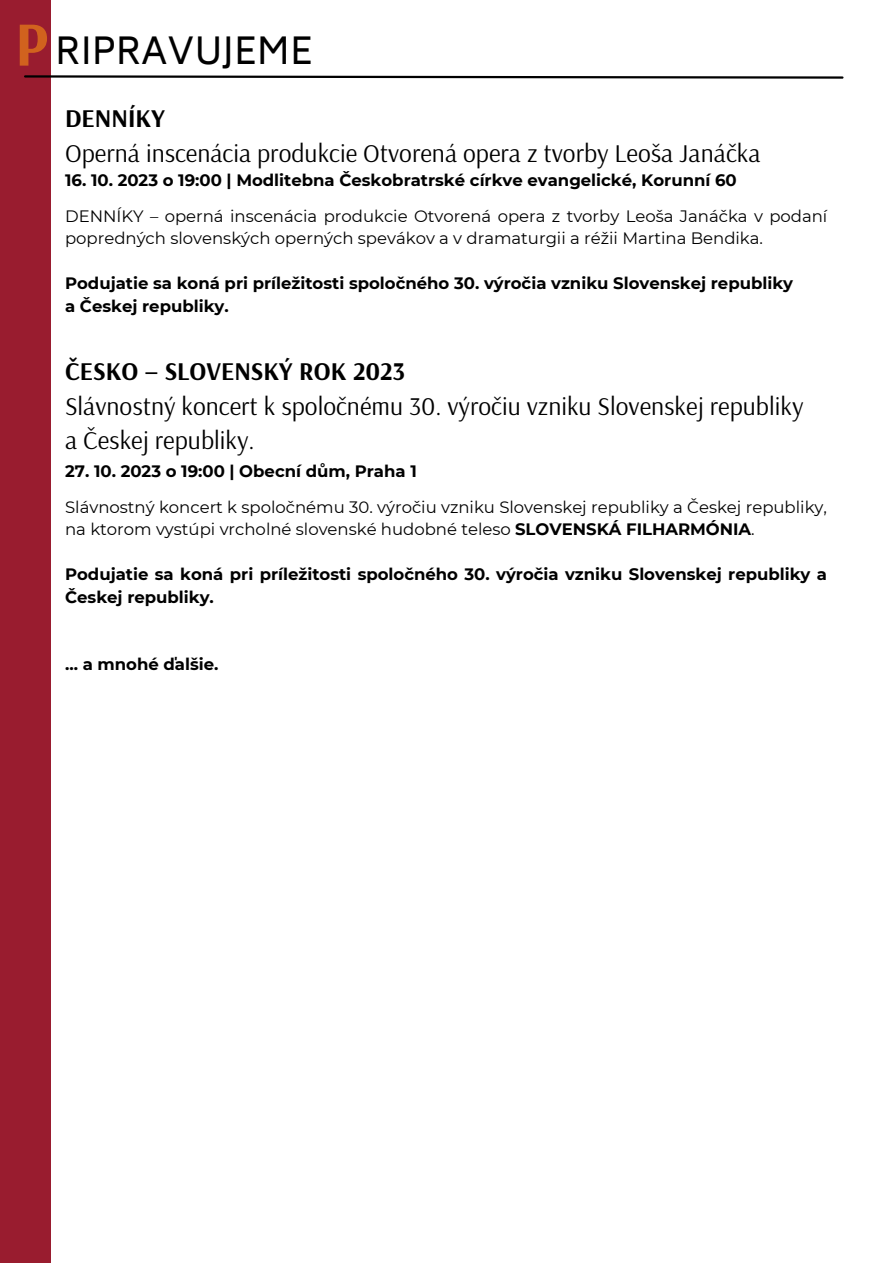
<style>
.page{position:relative;width:893px;height:1264px;background:#fff}
.page>*{position:absolute;margin:0;border:0;box-sizing:border-box;transform-origin:0 0}
.t1{font:700 63px "Arsenal";color:#d1621e}
.t2{font:36px "Biryani";color:#000}
.t3{font:25.5px "Arsenal";color:#000}
.t4{font:700 25.5px "Arsenal";color:#000}
.t5{font:700 16.5px/22.5px "Montserrat";color:#000}
.t6{font:16.5px/22.5px "Montserrat";color:#000}
.s1{font-weight:700}
</style>
<div class="page">
<div style="left:0;top:0;width:50px;height:1262px;background:#991c2f"></div>
<svg style="left:24px;top:74px;width:820px;height:6px"></svg>
<p class="t1" style="left:15px;top:3px;width:35px">P</p>
<p class="t2" style="left:55px;top:30px;width:259px">RIPRAVUJEME</p>
<p class="t4" style="left:65px;top:101px;width:101px">DENNÍKY</p>
<p class="t3" style="left:65px;top:136px;width:696px">Operná inscenácia produkcie Otvorená opera z tvorby Leoša Janáčka</p>
<p class="t5" style="left:65px;top:169px;width:673px">16. 10. 2023 o 19:00 | Modlitebna Českobratrské církve evangelické, Korunní 60</p>
<p class="t6" style="left:65px;top:204px;width:763px">DENNÍKY – operná inscenácia produkcie Otvorená opera z tvorby Leoša Janáčka v podaní popredných slovenských operných spevákov a v dramaturgii a réžii Martina Bendika.</p>
<p class="t5" style="left:65px;top:272px;width:729px">Podujatie sa koná pri príležitosti spoločného 30. výročia vzniku Slovenskej republiky</p>
<p class="t5" style="left:65px;top:294px;width:165px">a Českej republiky.</p>
<p class="t4" style="left:65px;top:354px;width:341px">ČESKO – SLOVENSKÝ ROK 2023</p>
<p class="t3" style="left:65px;top:389px;width:739px">Slávnostný koncert k spoločnému 30. výročiu vzniku Slovenskej republiky</p>
<p class="t3" style="left:65px;top:424px;width:191px">a Českej republiky.</p>
<p class="t5" style="left:65px;top:460px;width:353px">27. 10. 2023 o 19:00 | Obecní dům, Praha 1</p>
<p class="t6" style="left:65px;top:496px;width:763px">Slávnostný koncert k spoločnému 30. výročiu vzniku Slovenskej republiky a Českej republiky, na ktorom vystúpi vrcholné slovenské hudobné teleso <span class="s1">SLOVENSKÁ FILHARMÓNIA</span>.</p>
<p class="t5" style="left:65px;top:563px;width:763px">Podujatie sa koná pri príležitosti spoločného 30. výročia vzniku Slovenskej republiky a<br>Českej republiky.</p>
<p class="t5" style="left:65px;top:653px;width:155px">... a mnohé ďalšie.</p>
</div>
